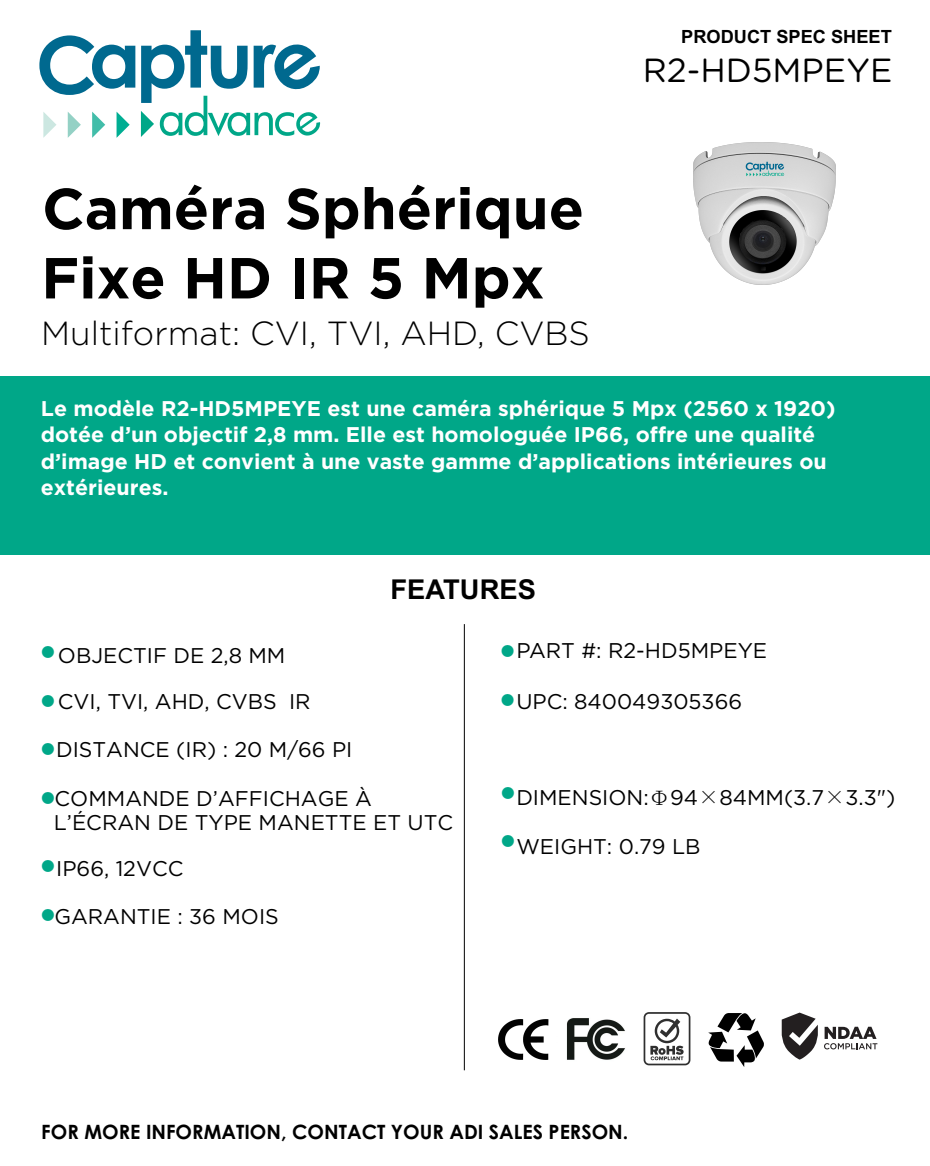
<style>
.page{position:relative;width:930px;height:1166px;background:#fff}
.page>*{position:absolute;margin:0;border:0;box-sizing:border-box;transform-origin:0 0}
.t1{font:700 57.75px/69.3px "Gotham";color:#000}
.t2{font:45.5px/48.6px "Gotham";color:#00a788}
.t3{font:300 33.43px "Gotham";color:#000}
.t4{font:33.43px "Gotham Rounded";color:#000}
.t5{font:700 27.3px "Arial";color:#000}
.t6{font:700 21.18px/26.2px "Gotham";color:#fff}
.t7{font:21.18px/46px "Gotham";color:#000}
.t8{font:21.18px/24.2px "Gotham";color:#000}
.t9{font:700 19.78px "Century Gothic";color:#000}
.t10{font:700 18.2px "Arial";color:#000}
.s1{font-style:inherit}
.s2{font-family:"Adobe Song Std";font-weight:300}
</style>
<div class="page">
<img style="left:498px;top:1019px;width:51px;height:40px">
<img style="left:566px;top:1018px;width:59px;height:42px">
<div style="left:0;top:376px;width:929px;height:178px;background:#00a788"></div>
<svg style="left:39px;top:35px;width:96px;height:60px"></svg>
<svg style="left:141px;top:30px;width:179px;height:107px"></svg>
<svg style="left:116px;top:112px;width:14px;height:26px"></svg>
<svg style="left:92px;top:112px;width:13px;height:26px"></svg>
<svg style="left:68px;top:112px;width:13px;height:26px"></svg>
<svg style="left:43px;top:112px;width:13px;height:26px"></svg>
<hr style="left:464px;top:624px;width:1px;height:446px;background:#000">
<svg style="left:643px;top:1012px;width:47px;height:53px"></svg>
<svg style="left:781px;top:1012px;width:36px;height:47px"></svg>
<svg style="left:824px;top:1026px;width:53px;height:23px"></svg>
<svg style="left:708px;top:1013px;width:56px;height:54px"></svg>
<img style="left:693px;top:142px;width:142px;height:142px">
<h1 class="t1" style="left:41px;top:173px;width:544px">Caméra Sphérique<br>Fixe HD IR 5 Mpx</h1>
<h3 class="t3" style="left:41px;top:318px;width:550px">Multiformat: CVI, TVI, AHD, CVBS</h3>
<p class="t10" style="left:681px;top:30px;width:212px">PRODUCT SPEC SHEET</p>
<h3 class="t4" style="left:642px;top:47px;width:251px">R2-HD5MPEYE</h3>
<p class="t6" style="left:41px;top:395px;width:796px">Le modèle R2-HD5MPEYE est une caméra sphérique 5 Mpx (2560 x 1920) dotée d’un objectif 2,8 mm. Elle est homologuée IP66, offre une qualité d’image HD et convient à une vaste gamme d’applications intérieures ou extérieures.</p>
<p class="t5" style="left:390px;top:578px;width:147px">FEATURES</p>
<h2 class="t2" style="left:37px;top:630px;width:23px;text-align:justify">• • • •</h2>
<p class="t7" style="left:58px;top:632px;width:254px">OBJECTIF DE 2,8 MM<br>CVI, TVI, AHD, CVBS <span class="s1">IR</span></p>
<p class="t8" style="left:56px;top:737px;width:298px">DISTANCE (IR) : 20 M/66 PI</p>
<p class="t8" style="left:54px;top:785px;width:401px">COMMANDE D’AFFICHAGE À<br>L’ÉCRAN DE TYPE MANETTE ET UTC</p>
<p class="t8" style="left:56px;top:855px;width:129px">IP66, 12VCC</p>
<p class="t8" style="left:54px;top:903px;width:226px">GARANTIE : 36 MOIS</p>
<h2 class="t2" style="left:37px;top:844px;width:23px">• •</h2>
<p class="t7" style="left:516px;top:627px;width:252px">PART #: R2-HD5MPEYE</p>
<p class="t7" style="left:516px;top:678px;width:227px">UPC: 840049305366</p>
<h2 class="t2" style="left:497px;top:629px;width:23px">• •</h2>
<h2 class="t2" style="left:497px;top:770px;width:23px">• •</h2>
<p class="t7" style="left:516px;top:774px;width:380px">DIMENSION:<span class="s2">Φ</span>94<span class="s2">×</span>84MM(3.7<span class="s2">×</span>3.3")</p>
<p class="t7" style="left:516px;top:823px;width:186px">WEIGHT: 0.79 LB</p>
<p class="t9" style="left:41px;top:1124px;width:588px">FOR MORE INFORMATION, CONTACT YOUR ADI SALES PERSON.</p>
</div>
